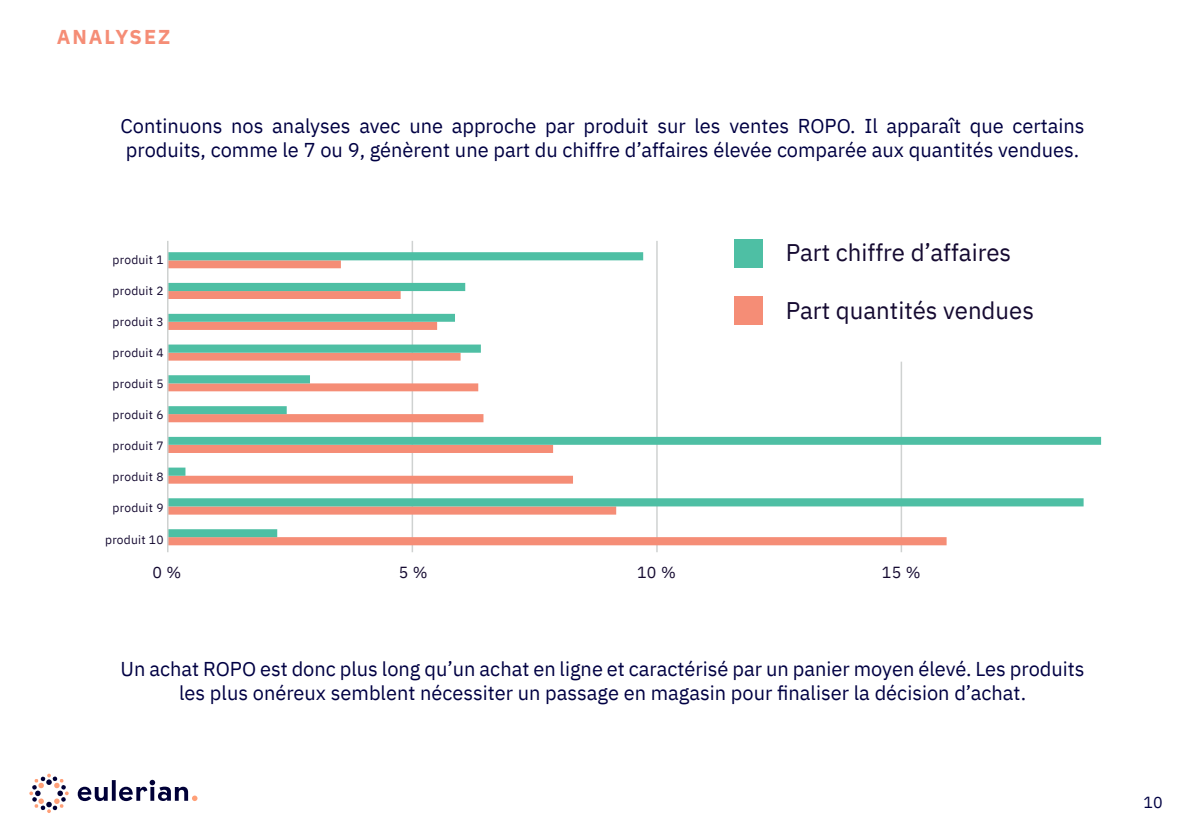
<style>
.page{position:relative;width:1191px;height:840px;background:#fff}
.page>*{position:absolute;margin:0;border:0;box-sizing:border-box;transform-origin:0 0}
.t1{font:24px "IBM Plex Sans";color:#150a31}
.t2{font:20px/24px "IBM Plex Sans";color:#000143}
.t3{font:700 20px "IBM Plex Sans";letter-spacing:.1em;color:#f58d76}
.t4{font:16px "IBM Plex Sans";color:#150a31}
.t5{font:16px "IBM Plex Sans";color:#000143}
.t6{font:12px "IBM Plex Sans";letter-spacing:.02em;color:#150a31}
</style>
<div class="page">
<svg style="left:78px;top:779px;width:119px;height:21px"></svg>
<svg style="left:29px;top:773px;width:40px;height:39px"></svg>
<hr style="left:411px;top:241px;width:2px;height:311px;background:#cfd2d1">
<hr style="left:656px;top:241px;width:1px;height:311px;background:#cfd2d1">
<hr style="left:900px;top:361px;width:2px;height:191px;background:#cfd2d1">
<svg style="left:168px;top:537px;width:778px;height:8px;fill:#f58d76"></svg>
<svg style="left:168px;top:252px;width:933px;height:285px"></svg>
<hr style="left:167px;top:241px;width:1px;height:311px;background:#cfd2d1">
<div style="left:734px;top:239px;width:29px;height:28px;background:#4ebfa4"></div>
<div style="left:734px;top:296px;width:29px;height:28px;background:#f58d76"></div>
<p class="t3" style="left:57px;top:28px;width:115px">ANALYSEZ</p>
<p class="t2" style="left:120px;top:115px;width:965px">Continuons nos analyses avec une approche par produit sur les ventes ROPO. Il apparaît que certains produits, comme le 7 ou 9, génèrent une part du chiffre d’affaires élevée comparée aux quantités vendues.</p>
<p class="t1" style="left:785px;top:242px;width:227px">Part chiffre d’affaires</p>
<p class="t1" style="left:785px;top:300px;width:250px">Part quantités vendues</p>
<p class="t6" style="left:113px;top:254px;width:52px">produit 1</p>
<p class="t6" style="left:113px;top:285px;width:52px">produit 2</p>
<p class="t6" style="left:113px;top:316px;width:52px">produit 3</p>
<p class="t6" style="left:113px;top:347px;width:52px">produit 4</p>
<p class="t6" style="left:113px;top:378px;width:52px">produit 5</p>
<p class="t6" style="left:113px;top:409px;width:52px">produit 6</p>
<p class="t6" style="left:113px;top:440px;width:52px">produit 7</p>
<p class="t6" style="left:113px;top:472px;width:52px">produit 8</p>
<p class="t6" style="left:113px;top:503px;width:52px">produit 9</p>
<p class="t6" style="left:105px;top:534px;width:60px">produit 10</p>
<p class="t4" style="left:153px;top:565px;width:30px">0 %</p>
<p class="t4" style="left:399px;top:565px;width:30px">5 %</p>
<p class="t4" style="left:637px;top:565px;width:40px">10 %</p>
<p class="t4" style="left:881px;top:565px;width:40px">15 %</p>
<p class="t2" style="left:120px;top:657px;width:965px;text-align:center">Un achat ROPO est donc plus long qu’un achat en ligne et caractérisé par un panier moyen élevé. Les produits les plus onéreux semblent nécessiter un passage en magasin pour finaliser la décision d’achat.</p>
<p class="t5" style="left:1143px;top:794px;width:21px">10</p>
</div>
